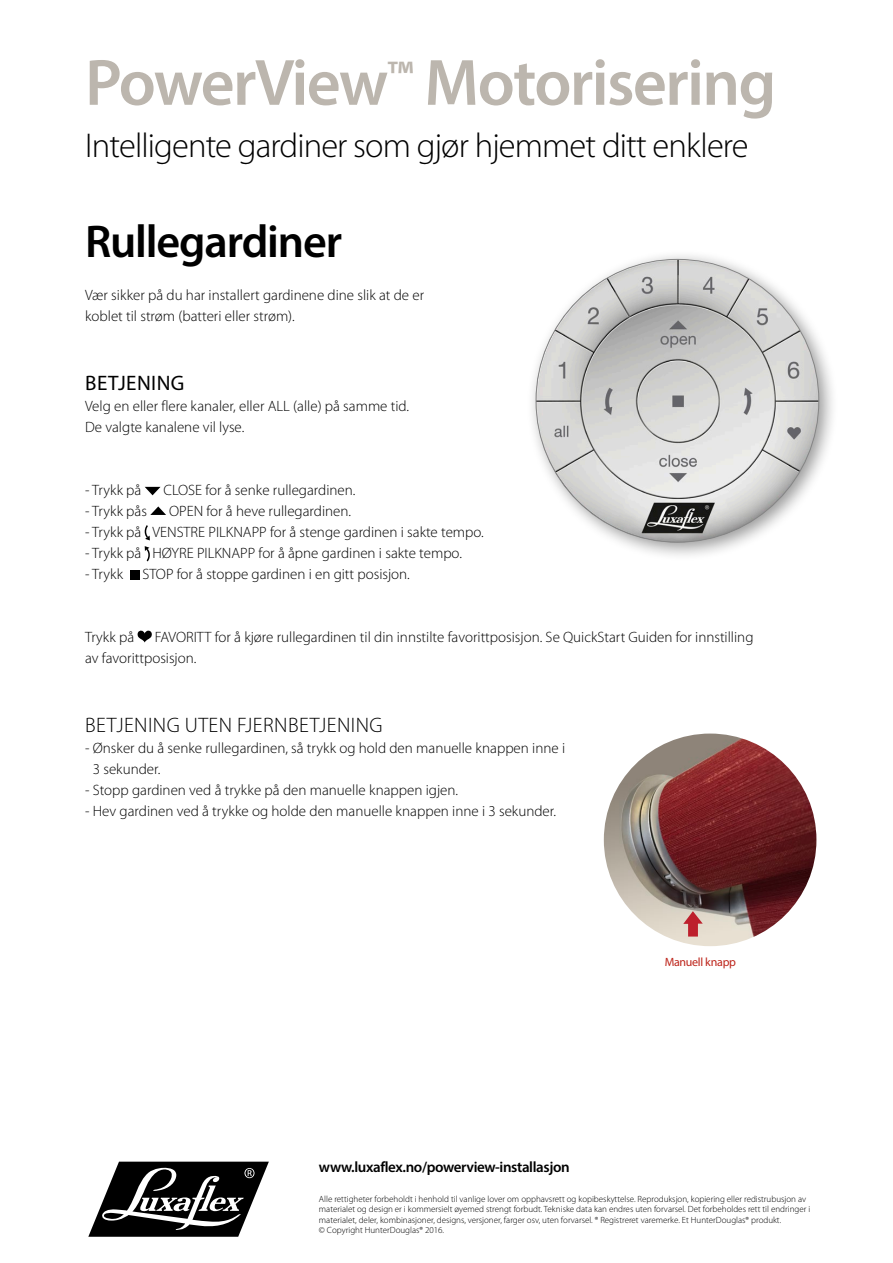
<style>
.page{position:relative;width:893px;height:1263px;background:#fff}
.page>*{position:absolute;margin:0;border:0;box-sizing:border-box;transform-origin:0 0}
.Product_omslag{font:600 66px "Myriad Pro";letter-spacing:-.025em;color:#bcb6ae}
.Pmp_voorzijde{font:600 46.05px "Myriad Pro";letter-spacing:-.025em;color:#000}
.Pmp_voorzijde-2{font:300 34.5px "Myriad Pro";letter-spacing:-.025em;color:#000}
.t1{font:300 21px "Myriad Pro";letter-spacing:.02em;color:#000}
.t2{font:21px "Myriad Pro";letter-spacing:.02em;color:#000}
.t3{font:300 15px/21px "Myriad Pro";color:#000}
.Pmp_voorzijde-3{font:600 15px "Myriad Pro";letter-spacing:-.025em;color:#000}
.Pmp_voorzijde-4{font:12px "Myriad Pro";letter-spacing:-.025em;color:#bd241a}
.Disclaimer_copyright{font:300 9px/10.5px "Myriad Pro";color:#000}
</style>
<div class="page">
<svg style="left:145px;top:487px;width:16px;height:8px"></svg>
<svg style="left:150px;top:506px;width:16px;height:9px"></svg>
<svg style="left:144px;top:525px;width:6px;height:15px"></svg>
<svg style="left:145px;top:546px;width:5px;height:16px"></svg>
<div style="left:130px;top:570px;width:9px;height:9px;background:#000"></div>
<svg style="left:137px;top:630px;width:15px;height:12px"></svg>
<svg style="left:88px;top:1162px;width:181px;height:75px"></svg>
<div style="left:526px;top:249px;width:312px;height:313px;background:#000;opacity:.4"></div>
<img style="left:536px;top:259px;width:283px;height:283px;border-radius:141px">
<img style="left:604px;top:733px;width:212px;height:213px;border-radius:106px">
<svg style="left:683px;top:911px;width:20px;height:25px"></svg>
<p class="Product_omslag" style="left:85px;top:41px;width:693px">PowerView<sup>™</sup> Motorisering</p>
<p class="Pmp_voorzijde-2" style="left:85px;top:125px;width:665px">Intelligente gardiner som gjør hjemmet ditt enklere</p>
<p class="Pmp_voorzijde" style="left:85px;top:212px;width:259px">Rullegardiner</p>
<p class="t3" style="left:85px;top:285px;width:341px">Vær sikker på du har installert gardinene dine slik at de er</p>
<p class="t3" style="left:85px;top:306px;width:211px">koblet til strøm (batteri eller strøm).</p>
<p class="t2" style="left:85px;top:370px;width:101px">BETJENING</p>
<p class="t3" style="left:85px;top:396px;width:326px">Velg en eller flere kanaler, eller ALL (alle) på samme tid.</p>
<p class="t3" style="left:85px;top:417px;width:161px">De valgte kanalene vil lyse.</p>
<p class="t3" style="left:85px;top:480px;width:58px">- Trykk på</p>
<p class="t3" style="left:163px;top:480px;width:193px">CLOSE for å senke rullegardinen.</p>
<p class="t3" style="left:85px;top:501px;width:63px">- Trykk pås</p>
<p class="t3" style="left:169px;top:501px;width:184px">OPEN for å heve rullegardinen.</p>
<p class="t3" style="left:85px;top:522px;width:400px">- Trykk på VENSTRE PILKNAPP for å stenge gardinen i sakte tempo.</p>
<p class="t3" style="left:85px;top:543px;width:378px">- Trykk på HØYRE PILKNAPP for å åpne gardinen i sakte tempo.</p>
<p class="t3" style="left:85px;top:564px;width:39px">- Trykk</p>
<p class="t3" style="left:142px;top:564px;width:269px">STOP for å stoppe gardinen i en gitt posisjon.</p>
<p class="t3" style="left:85px;top:627px;width:670px;text-indent:70px">FAVORITT for å kjøre rullegardinen til din innstilte favorittposisjon. Se QuickStart Guiden for innstilling av favorittposisjon.</p>
<p class="t3" style="left:85px;top:627px;width:51px">Trykk på</p>
<p class="t1" style="left:85px;top:713px;width:299px">BETJENING UTEN FJERNBETJENING</p>
<p class="t3" style="left:93px;top:738px;width:474px;text-indent:-8px">- Ønsker du å senke rullegardinen, så trykk og hold den manuelle knappen inne i<br>3 sekunder.</p>
<p class="t3" style="left:85px;top:780px;width:375px">- Stopp gardinen ved å trykke på den manuelle knappen igjen.</p>
<p class="t3" style="left:85px;top:801px;width:473px">- Hev gardinen ved å trykke og holde den manuelle knappen inne i 3 sekunder.</p>
<p class="Pmp_voorzijde-3" style="left:319px;top:1157px;width:252px">www.luxaflex.no/powerview-installasjon</p>
<p class="Pmp_voorzijde-4" style="left:665px;top:955px;width:73px">Manuell knapp</p>
<p class="Disclaimer_copyright" style="left:319px;top:1193px;width:493px">Alle rettigheter forbeholdt i henhold til vanlige lover om opphavsrett og kopibeskyttelse. Reproduksjon, kopiering eller redistrubusjon av materialet og design er i kommersielt øyemed strengt forbudt. Tekniske data kan endres uten forvarsel. Det forbeholdes rett til endringer i materialet, deler, kombinasjoner, designs, versjoner, farger osv, uten forvarsel. ® Registreret varemerke. Et HunterDouglas® produkt.<br>© Copyright HunterDouglas® 2016.</p>
</div>
